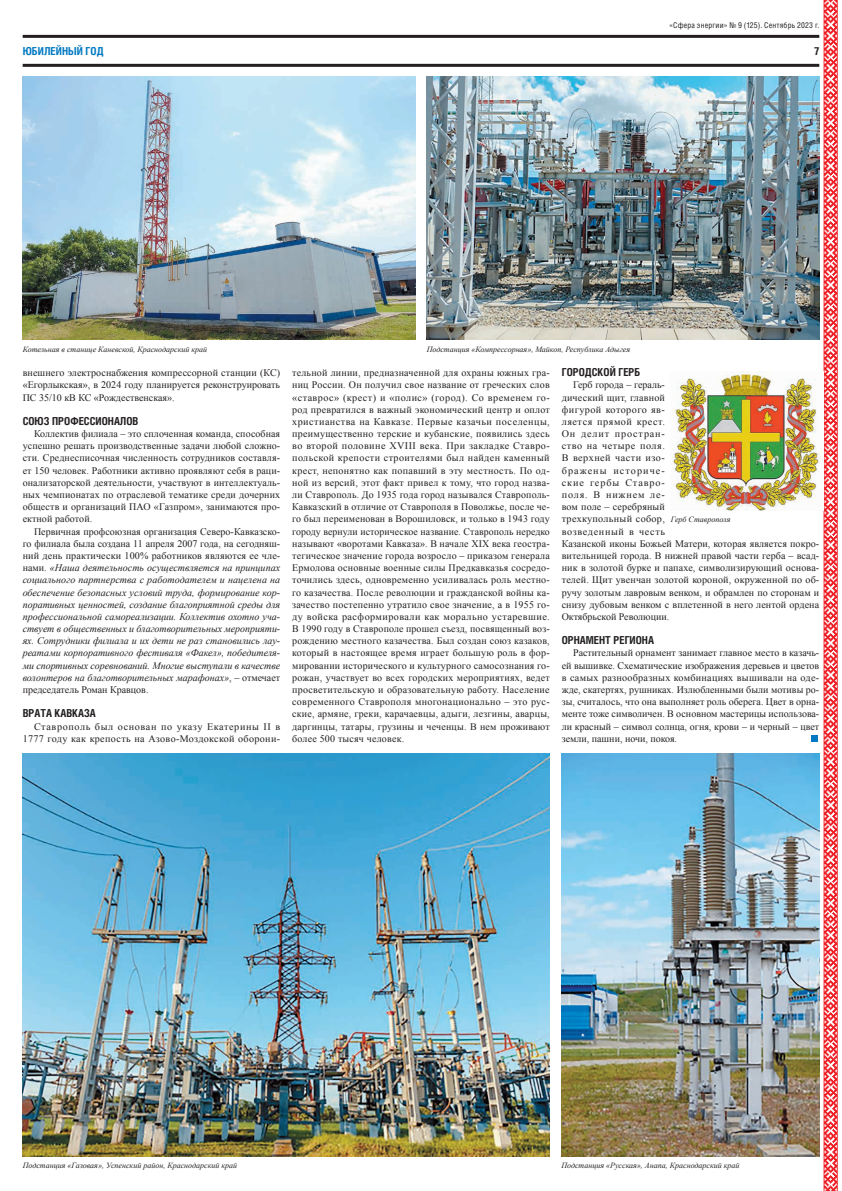
<style>
.page{position:relative;width:842px;height:1191px;background:#fff}
.page>*{position:absolute;margin:0;border:0;box-sizing:border-box;transform-origin:0 0}
.t1{font:700 11px "Helios Cond";color:#231f20}
.t2{font:700 11px "Helios Cond";letter-spacing:.005em;color:#0079c2}
.t3{font:10px/12.2px "Times New Roman";letter-spacing:.01em;color:#231f20;text-align:justify}
.t4{font:italic 10px/12.2px "Times New Roman";color:#231f20;text-align:justify}
.t5{font:10px/12.2px "Times New Roman";letter-spacing:.035em;color:#231f20;text-align:right}
.t6{font:italic 8px "Times New Roman";color:#231f20}
.t7{font:8px "Helios Cond";letter-spacing:.02em;color:#231f20}
.s1{font-style:normal}
</style>
<div class="page">
<svg style="left:823px;top:0;width:15px;height:1191px;background:#f47377"></svg>
<div style="left:811px;top:735px;width:7px;height:6px;background:#0079c2"></div>
<hr style="left:23px;top:35px;width:796px;height:3px;background:#231f20">
<hr style="left:23px;top:64px;width:796px;height:3px;background:#231f20">
<img style="left:23px;top:77px;width:392px;height:262px">
<img style="left:427px;top:77px;width:392px;height:262px">
<img style="left:23px;top:754px;width:527px;height:402px">
<img style="left:561px;top:754px;width:258px;height:402px">
<img style="left:672px;top:371px;width:150px;height:139px">
<p class="t7" style="left:669px;top:21px;width:152px">«Сфера энергии» № 9 (125). Сентябрь 2023 г.</p>
<p class="t2" style="left:23px;top:44px;width:83px">ЮБИЛЕЙНЫЙ ГОД</p>
<p class="t1" style="left:814px;top:44px;width:7px">7</p>
<p class="t6" style="left:23px;top:343px;width:186px">Котельная в станице Каневской, Краснодарский край</p>
<p class="t6" style="left:427px;top:343px;width:205px">Подстанция «Компрессорная», Майкоп, Республика Адыгея</p>
<p class="t3" style="left:23px;top:366px;width:259px">внешнего электроснабжения компрессорной станции (КС) «Егорлыкская», в 2024 году планируется реконструировать ПС 35/10 кВ КС «Рождественская».</p>
<p class="t1" style="left:23px;top:414px;width:117px">СОЮЗ ПРОФЕССИОНАЛОВ</p>
<p class="t3" style="left:23px;top:427px;width:259px;text-indent:11px">Коллектив филиала – это сплоченная команда, способная успешно решать производственные задачи любой сложно&shy;сти. Среднесписочная численность сотрудников составля&shy;ет 150 человек. Работники активно проявляют себя в раци&shy;онализаторской деятельности, участвуют в интеллектуаль&shy;ных чемпионатах по отраслевой тематике среди дочерних обществ и организаций ПАО «Газпром», занимаются про&shy;ектной работой.</p>
<p class="t4" style="left:23px;top:525px;width:259px;text-indent:11px"><span class="s1">Первичная профсоюзная организация Северо-Кавказско&shy;го филиала была создана 11 апреля 2007 года, на сегодняш&shy;ний день практически 100% работников являются ее чле&shy;нами.</span> «Наша деятельность осуществляется на принципах социального партнерства с работодателем и нацелена на обеспечение безопасных условий труда, формирование кор&shy;поративных ценностей, создание благоприятной среды для профессиональной самореализации. Коллектив охотно уча&shy;ствует в общественных и благотворительных мероприяти&shy;ях. Сотрудники филиала и их дети не раз становились лау&shy;реатами корпоративного фестиваля «Факел», победителя&shy;ми спортивных соревнований. Многие выступали в качестве волонтеров на благотворительных марафонах»<span class="s1">, – отмечает председатель Роман Кравцов.</span></p>
<p class="t1" style="left:23px;top:707px;width:75px">ВРАТА КАВКАЗА</p>
<p class="t5" style="left:23px;top:720px;width:259px">Ставрополь был основан по указу Екатерины II в<br>1777 году как крепость на Азово-Моздокской оборони-</p>
<p class="t3" style="left:292px;top:366px;width:259px">тельной линии, предназначенной для охраны южных гра&shy;ниц России. Он получил свое название от греческих слов «ставрос» (крест) и «полис» (город). Со временем го&shy;род превратился в важный экономический центр и оплот христианства на Кавказе. Первые казачьи поселенцы, преимущественно терские и кубанские, появились здесь во второй половине XVIII века. При закладке Ставро&shy;польской крепости строителями был найден каменный крест, непонятно как попавший в эту местность. По од&shy;ной из версий, этот факт привел к тому, что город назва&shy;ли Ставрополь. До 1935 года город назывался Ставрополь-Кавказский в отличие от Ставрополя в Поволжье, после че&shy;го был переименован в Ворошиловск, и только в 1943 году городу вернули историческое название. Ставрополь нередко называют «воротами Кавказа». В начале XIX века геостра&shy;тегическое значение города возросло – приказом генерала Ермолова основные военные силы Предкавказья сосредо&shy;точились здесь, одновременно усиливалась роль местно&shy;го казачества. После революции и гражданской войны ка&shy;зачество постепенно утратило свое значение, а в 1955 го&shy;ду войска расформировали как морально устаревшие.<br>В 1990 году в Ставрополе прошел съезд, посвященный воз&shy;рождению местного казачества. Был создан союз казаков, который в настоящее время играет большую роль в фор&shy;мировании исторического и культурного самосознания го&shy;рожан, участвует во всех городских мероприятиях, ведет просветительскую и образовательную работу. Население современного Ставрополя многонационально – это рус&shy;ские, армяне, греки, карачаевцы, адыги, лезгины, аварцы, даргинцы, татары, грузины и чеченцы. В нем проживают более 500 тысяч человек.</p>
<p class="t1" style="left:562px;top:365px;width:80px">ГОРОДСКОЙ ГЕРБ</p>
<p class="t3" style="left:562px;top:379px;width:259px;text-align:left;text-indent:11px">Герб города – гераль-<br>дический щит, главной<br>фигурой которого яв-<br>ляется прямой крест.<br>Он делит простран-<br>ство на четыре поля.<br>В верхней части изо-<br>бражены историче-<br>ские гербы Ставро-<br>поля. В нижнем ле-<br>вом поле – серебряный<br>трехкупольный собор,<br>возведенный в честь<br>Казанской иконы Божьей Матери, которая является покро&shy;вительницей города. В нижней правой части герба – всад&shy;ник в золотой бурке и папахе, символизирующий основа&shy;телей. Щит увенчан золотой короной, окруженной по об&shy;ручу золотым лавровым венком, и обрамлен по сторонам и снизу дубовым венком с вплетенной в него лентой ордена<br>Октябрьской Революции.</p>
<p class="t1" style="left:562px;top:634px;width:94px">ОРНАМЕНТ РЕГИОНА</p>
<p class="t3" style="left:562px;top:647px;width:259px;text-indent:11px">Растительный орнамент занимает главное место в казачь&shy;ей вышивке. Схематические изображения деревьев и цветов в самых разнообразных комбинациях вышивали на оде&shy;жде, скатертях, рушниках. Излюбленными были мотивы ро&shy;зы, считалось, что она выполняет роль оберега. Цвет в орна&shy;менте тоже символичен. В основном мастерицы использова&shy;ли красный – символ солнца, огня, крови – и черный – цвет земли, пашни, ночи, покоя.</p>
<p class="t6" style="left:671px;top:514px;width:61px">Герб Ставрополя</p>
<p class="t6" style="left:23px;top:1160px;width:216px">Подстанция «Газовая», Успенский район, Краснодарский край</p>
<p class="t6" style="left:561px;top:1160px;width:180px">Подстанция «Русская», Анапа, Краснодарский край</p>
</div>
